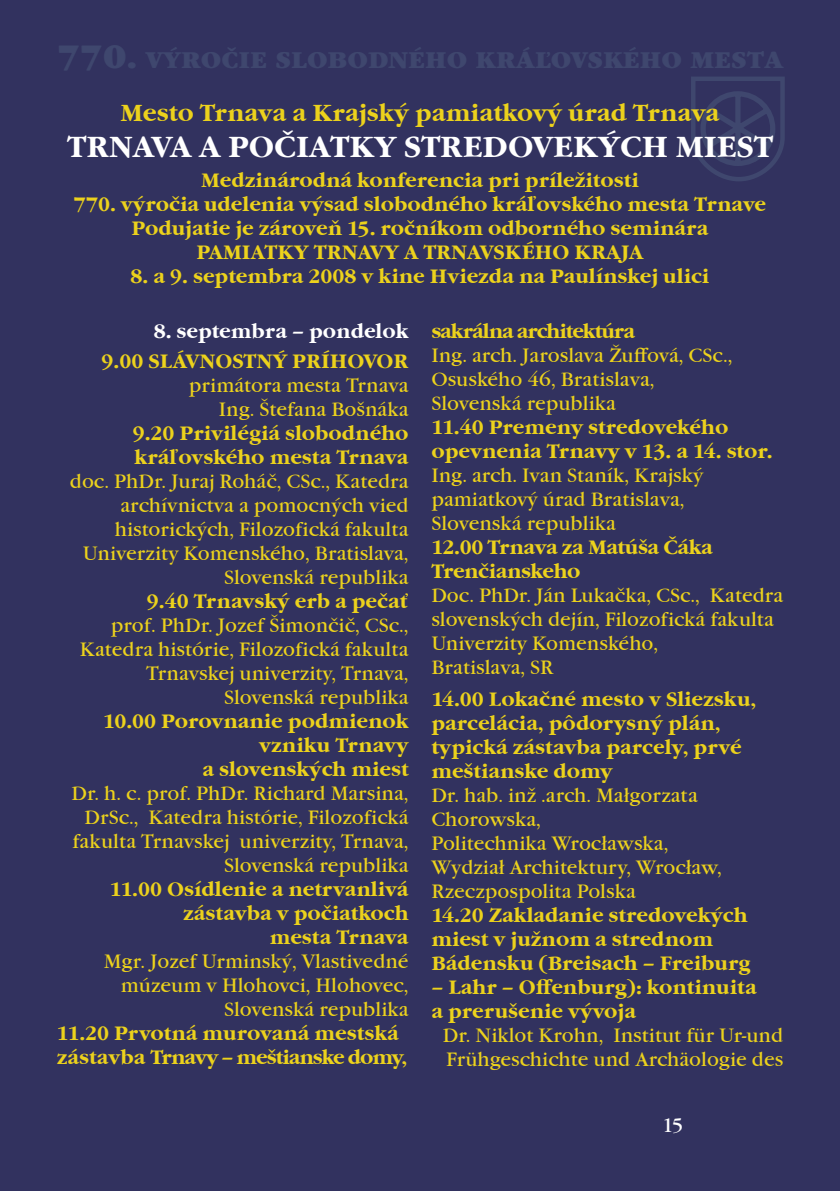
<style>
.page{position:relative;width:840px;height:1191px;background:#fff}
.page>*{position:absolute;margin:0;border:0;box-sizing:border-box;transform-origin:0 0}
.妕齦1{font:700 30px "Garamond Itc T";color:#fff}
.妕齦1-2{font:700 24px "Garamond Itc T";color:#ecd21c}
.t1{font:23.4px "Garamond Itc T Ultr";color:#3f476e}
.妕齦1-3{font:20px/24px "Garamond Itc T";color:#ecd21c}
.妕齦1-4{font:700 20px/24px "Garamond Itc T";color:#ecd21c}
.妕齦1-5{font:700 20px/24px "Garamond Itc T";letter-spacing:-.02em;color:#ecd21c}
.妕齦1-6{font:700 20px "Garamond Itc T";color:#fff}
.妕齦1-7{font:700 20px "Garamond Itc T";letter-spacing:-.05em;color:#ecd21c}
.t2{font:20px "Garamond Itc T";color:#fff}
.s1{font-size:33.4px}
.s2{font-weight:400}
</style>
<div class="page">
<div style="left:0;top:0;width:839px;height:1191px;background:#32325f"></div>
<svg style="left:691px;top:77px;width:93px;height:104px"></svg>
<p class="t1" style="left:57px;top:46px;width:727px"><span class="s1">770.</span> VÝROČIE SLOBODNÉHO KRÁĽOVSKÉHO MESTA</p>
<p class="妕齦1-2" style="left:120px;top:99px;width:600px">Mesto Trnava a Krajský pamiatkový úrad Trnava</p>
<p class="妕齦1" style="left:67px;top:130px;width:707px">TRNAVA A POČIATKY STREDOVEKÝCH MIEST</p>
<p class="妕齦1-4" style="left:201px;top:169px;width:439px">Medzinárodná konferencia pri príležitosti</p>
<p class="妕齦1-4" style="left:74px;top:193px;width:693px">770. výročia udelenia výsad slobodného kráľovského mesta Trnave</p>
<p class="妕齦1-4" style="left:131px;top:217px;width:578px">Podujatie je zároveň 15. ročníkom odborného seminára</p>
<p class="妕齦1-4" style="left:196px;top:241px;width:448px">PAMIATKY TRNAVY A TRNAVSKÉHO KRAJA</p>
<p class="妕齦1-4" style="left:130px;top:265px;width:580px">8. a 9. septembra 2008 v kine Hviezda na Paulínskej ulici</p>
<p class="妕齦1-6" style="left:154px;top:319px;width:256px">8. septembra – pondelok</p>
<p class="妕齦1-4" style="left:101px;top:349px;width:308px;text-align:right">9.00 SLÁVNOSTNÝ PRÍHOVOR <span class="s2">primátora mesta Trnava</span></p>
<p class="妕齦1-3" style="left:219px;top:397px;width:191px">Ing. Štefana Bošnáka</p>
<p class="妕齦1-4" style="left:133px;top:421px;width:277px">9.20 Privilégiá slobodného kráľovského mesta Trnava</p>
<p class="妕齦1-3" style="left:70px;top:469px;width:340px;text-align:right">doc. PhDr. Juraj Roháč, CSc., Katedra archívnictva a pomocných vied historických, Filozofická fakulta<br>Univerzity Komenského, Bratislava,<br>Slovenská republika</p>
<p class="妕齦1-4" style="left:147px;top:589px;width:263px">9.40 Trnavský erb a pečať</p>
<p class="妕齦1-3" style="left:80px;top:613px;width:330px;text-align:right">prof. PhDr. Jozef Šimončič, CSc.,<br>Katedra histórie, Filozofická fakulta<br>Trnavskej univerzity, Trnava,<br>Slovenská republika</p>
<p class="妕齦1-4" style="left:103px;top:709px;width:307px;text-align:right">10.00 Porovnanie podmienok vzniku Trnavy</p>
<p class="妕齦1-4" style="left:202px;top:757px;width:208px">a slovenských miest</p>
<p class="妕齦1-3" style="left:71px;top:781px;width:338px;text-align:right">Dr. h. c. prof. PhDr. Richard Marsina, DrSc., Katedra histórie, Filozofická fakulta Trnavskej univerzity, Trnava, Slovenská republika</p>
<p class="妕齦1-4" style="left:110px;top:877px;width:300px;text-align:right">11.00 Osídlenie a netrvanlivá zástavba v počiatkoch</p>
<p class="妕齦1-4" style="left:269px;top:925px;width:140px">mesta Trnava</p>
<p class="妕齦1-3" style="left:104px;top:949px;width:306px;text-align:right">Mgr. Jozef Urminský, Vlastivedné múzeum v Hlohovci, Hlohovec,<br>Slovenská republika</p>
<p class="妕齦1-4" style="left:57px;top:1021px;width:352px">11.20 Prvotná murovaná mestská zástavba Trnavy – meštianske domy,</p>
<p class="妕齦1-7" style="left:431px;top:319px;width:205px">sakrálna architektúra</p>
<p class="妕齦1-3" style="left:431px;top:343px;width:302px">Ing. arch. Jaroslava Žuffová, CSc.,<br>Osuského 46, Bratislava,</p>
<p class="妕齦1-3" style="left:431px;top:391px;width:186px">Slovenská republika</p>
<p class="妕齦1-4" style="left:431px;top:415px;width:342px">11.40 Premeny stredovekého opevnenia Trnavy v 13. a 14. stor.</p>
<p class="妕齦1-3" style="left:431px;top:463px;width:273px">Ing. arch. Ivan Staník, Krajský pamiatkový úrad Bratislava,</p>
<p class="妕齦1-3" style="left:431px;top:511px;width:186px">Slovenská republika</p>
<p class="妕齦1-5" style="left:431px;top:535px;width:283px">12.00 Trnava za Matúša Čáka<br>Trenčianskeho</p>
<p class="妕齦1-3" style="left:431px;top:583px;width:353px">Doc. PhDr. Ján Lukačka, CSc., Katedra slovenských dejín, Filozofická fakulta<br>Univerzity Komenského,</p>
<p class="妕齦1-3" style="left:431px;top:655px;width:124px">Bratislava, SR</p>
<p class="妕齦1-4" style="left:431px;top:687px;width:326px">14.00 Lokačné mesto v Sliezsku, parcelácia, pôdorysný plán, typická zástavba parcely, prvé meštianske domy</p>
<p class="妕齦1-3" style="left:431px;top:783px;width:268px">Dr. hab. inž .arch. Małgorzata<br>Chorowska,</p>
<p class="妕齦1-3" style="left:431px;top:831px;width:292px">Politechnika Wrocławska,<br>Wydział Architektury, Wrocław,<br>Rzeczpospolita Polska</p>
<p class="妕齦1-4" style="left:431px;top:903px;width:320px">14.20 Zakladanie stredovekých miest v južnom a strednom<br>Bádensku (Breisach – Freiburg</p>
<p class="妕齦1-4" style="left:431px;top:975px;width:327px">– Lahr – Offenburg): kontinuita a prerušenie vývoja</p>
<p class="妕齦1-3" style="left:442px;top:1023px;width:342px">Dr. Niklot Krohn, Institut für Ur-und<br>Frühgeschichte und Archäologie des</p>
<p class="t2" style="left:661px;top:1113px;width:23px">15</p>
</div>
